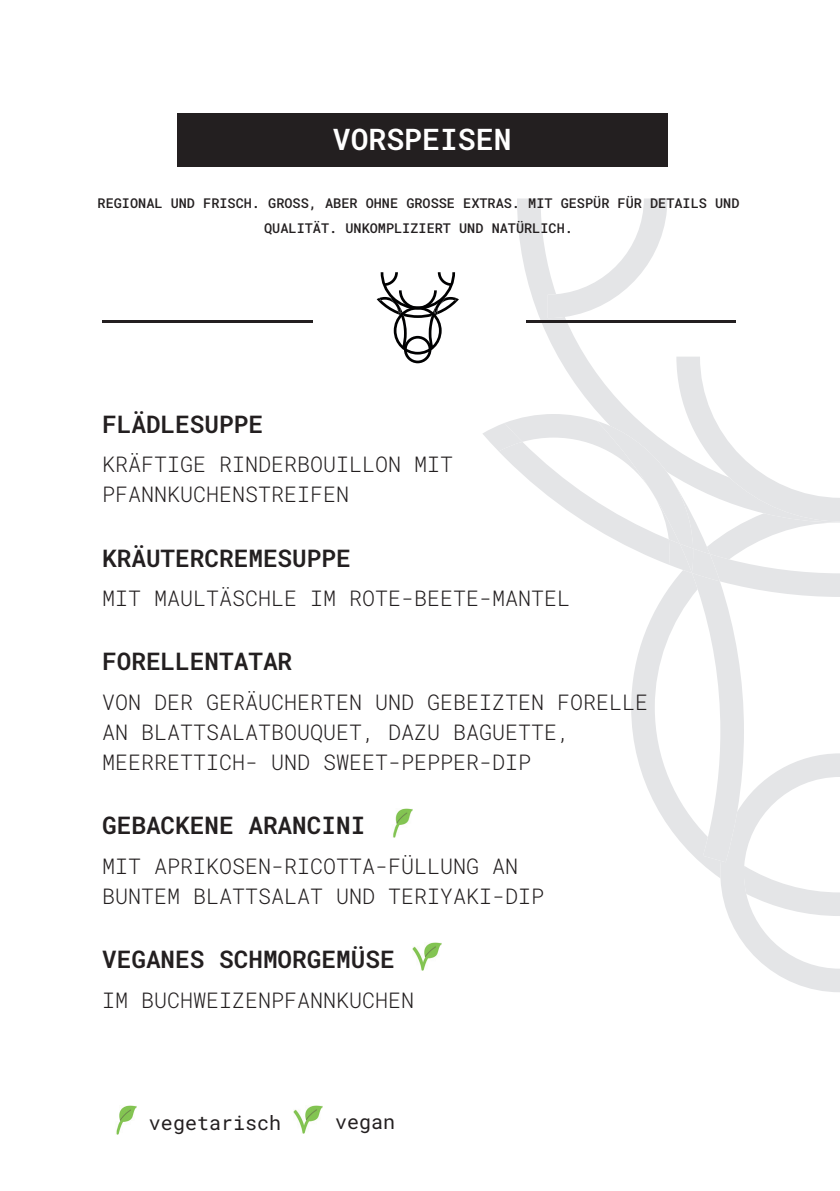
<style>
.page{position:relative;width:840px;height:1191px;background:#fff}
.page>*{position:absolute;margin:0;border:0;box-sizing:border-box;transform-origin:0 0}
.t1{font:600 29.8px "Roboto Mono";color:#fff}
.t2{font:600 24.4px "Roboto Mono";color:#231f20}
.t3{font:300 21.6px/30px "Roboto Mono";color:#231f20}
.t4{font:20px "Roboto Mono";color:#231f20}
.t5{font:500 13.6px/24.4px "Roboto Mono";color:#231f20;text-align:center}
</style>
<div class="page">
<svg style="left:517px;top:198px;width:219px;height:158px"></svg>
<svg style="left:547px;top:198px;width:120px;height:120px"></svg>
<svg style="left:483px;top:356px;width:356px;height:636px"></svg>
<div style="left:177px;top:113px;width:490px;height:54px;background:#231f20"></div>
<hr style="left:102px;top:320px;width:210px;height:2px;background:#231f20">
<hr style="left:525px;top:320px;width:210px;height:2px;background:#231f20">
<svg style="left:376px;top:272px;width:82px;height:91px"></svg>
<img style="left:116px;top:1106px;width:20px;height:28px">
<img style="left:294px;top:1105px;width:28px;height:28px">
<img style="left:393px;top:808px;width:19px;height:29px">
<img style="left:412px;top:942px;width:29px;height:28px">
<h1 class="t1" style="left:332px;top:119px;width:180px">VORSPEISEN</h1>
<p class="t5" style="left:97px;top:191px;width:643px">REGIONAL UND FRISCH. GROSS, ABER OHNE GROSSE EXTRAS. MIT GESPÜR FÜR DETAILS UND<br>QUALITÄT. UNKOMPLIZIERT UND NATÜRLICH.</p>
<p class="t2" style="left:102px;top:407px;width:162px">FLÄDLESUPPE</p>
<p class="t3" style="left:102px;top:449px;width:352px">KRÄFTIGE RINDERBOUILLON MIT<br>PFANNKUCHENSTREIFEN</p>
<p class="t2" style="left:102px;top:541px;width:250px">KRÄUTERCREMESUPPE</p>
<p class="t3" style="left:102px;top:583px;width:469px">MIT MAULTÄSCHLE IM ROTE-BEETE-MANTEL</p>
<p class="t2" style="left:102px;top:644px;width:191px">FORELLENTATAR</p>
<p class="t3" style="left:102px;top:686px;width:547px">VON DER GERÄUCHERTEN UND GEBEIZTEN FORELLE<br>AN BLATTSALATBOUQUET, DAZU BAGUETTE,<br>MEERRETTICH- UND SWEET-PEPPER-DIP</p>
<p class="t2" style="left:102px;top:808px;width:264px">GEBACKENE ARANCINI</p>
<p class="t3" style="left:102px;top:850px;width:443px">MIT APRIKOSEN-RICOTTA-FÜLLUNG AN<br>BUNTEM BLATTSALAT UND TERIYAKI-DIP</p>
<p class="t2" style="left:102px;top:942px;width:294px">VEGANES SCHMORGEMÜSE</p>
<p class="t3" style="left:102px;top:984px;width:313px">IM BUCHWEIZENPFANNKUCHEN</p>
<p class="t4" style="left:149px;top:1108px;width:133px">vegetarisch</p>
<p class="t4" style="left:335px;top:1107px;width:61px">vegan</p>
</div>
